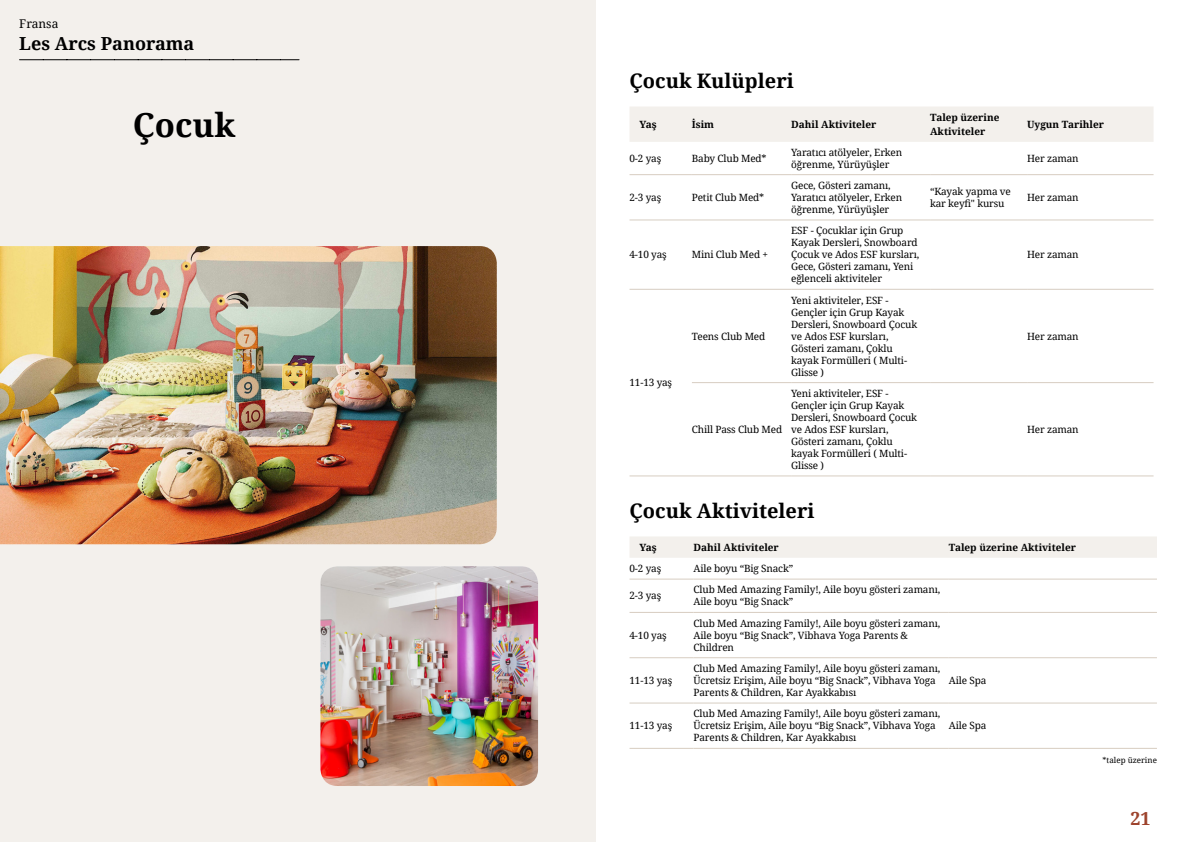
<style>
.page{position:relative;width:1191px;height:842px;background:#fff}
.page>*{position:absolute;margin:0;border:0;box-sizing:border-box;transform-origin:0 0}
.t1{font:700 33px "Noto Serif";color:#000}
.t2{font:700 20px "Noto Serif";color:#000}
.t3{font:700 18px "Noto Serif";color:#000}
.t4{font:700 18px "Noto Serif";color:#9d432c}
.t5{font:12px "Noto Serif";color:#000}
.t6{font:10px/12px "Noto Serif";letter-spacing:-.015em;color:#000}
.t7{font:700 10px/14px "Noto Serif";color:#000}
.t8{font:8px "Noto Serif";color:#000}
</style>
<div class="page">
<div style="left:0;top:0;width:595px;height:842px;background:#f3f0ec"></div>
<img style="left:0;top:246px;width:497px;height:298px">
<img style="left:320px;top:566px;width:218px;height:220px">
<svg style="left:20px;top:59px;width:279px;height:1px"></svg>
<div style="left:630px;top:107px;width:523px;height:35px;background:#f3f0ec"></div>
<hr style="left:629px;top:475px;width:63px;height:1px;background:#d7cdc1">
<hr style="left:629px;top:174px;width:63px;height:1px;background:#d7cdc1">
<hr style="left:692px;top:174px;width:99px;height:1px;background:#d7cdc1">
<hr style="left:791px;top:174px;width:139px;height:1px;background:#d7cdc1">
<hr style="left:930px;top:174px;width:97px;height:1px;background:#d7cdc1">
<hr style="left:1027px;top:174px;width:126px;height:1px;background:#d7cdc1">
<hr style="left:629px;top:219px;width:63px;height:1px;background:#d7cdc1">
<hr style="left:692px;top:219px;width:99px;height:1px;background:#d7cdc1">
<hr style="left:791px;top:219px;width:139px;height:1px;background:#d7cdc1">
<hr style="left:930px;top:219px;width:97px;height:1px;background:#d7cdc1">
<hr style="left:1027px;top:219px;width:126px;height:1px;background:#d7cdc1">
<hr style="left:629px;top:289px;width:63px;height:1px;background:#d7cdc1">
<hr style="left:692px;top:289px;width:99px;height:1px;background:#d7cdc1">
<hr style="left:791px;top:289px;width:139px;height:1px;background:#d7cdc1">
<hr style="left:930px;top:289px;width:97px;height:1px;background:#d7cdc1">
<hr style="left:1027px;top:289px;width:126px;height:1px;background:#d7cdc1">
<hr style="left:692px;top:382px;width:99px;height:1px;background:#d7cdc1">
<hr style="left:791px;top:382px;width:139px;height:1px;background:#d7cdc1">
<hr style="left:930px;top:382px;width:97px;height:1px;background:#d7cdc1">
<hr style="left:1027px;top:382px;width:126px;height:1px;background:#d7cdc1">
<hr style="left:692px;top:475px;width:99px;height:1px;background:#d7cdc1">
<hr style="left:791px;top:475px;width:139px;height:1px;background:#d7cdc1">
<hr style="left:930px;top:475px;width:97px;height:1px;background:#d7cdc1">
<hr style="left:1027px;top:475px;width:126px;height:1px;background:#d7cdc1">
<div style="left:630px;top:536px;width:527px;height:22px;background:#f3f0ec"></div>
<hr style="left:629px;top:579px;width:64px;height:1px;background:#d7cdc1">
<hr style="left:693px;top:579px;width:255px;height:1px;background:#d7cdc1">
<hr style="left:948px;top:579px;width:209px;height:1px;background:#d7cdc1">
<hr style="left:629px;top:612px;width:64px;height:1px;background:#d7cdc1">
<hr style="left:693px;top:612px;width:255px;height:1px;background:#d7cdc1">
<hr style="left:948px;top:612px;width:209px;height:1px;background:#d7cdc1">
<hr style="left:629px;top:657px;width:64px;height:1px;background:#d7cdc1">
<hr style="left:693px;top:657px;width:255px;height:1px;background:#d7cdc1">
<hr style="left:948px;top:657px;width:209px;height:1px;background:#d7cdc1">
<hr style="left:629px;top:702px;width:64px;height:1px;background:#d7cdc1">
<hr style="left:693px;top:702px;width:255px;height:1px;background:#d7cdc1">
<hr style="left:948px;top:702px;width:209px;height:1px;background:#d7cdc1">
<hr style="left:629px;top:748px;width:64px;height:1px;background:#d7cdc1">
<hr style="left:693px;top:748px;width:255px;height:1px;background:#d7cdc1">
<hr style="left:948px;top:748px;width:209px;height:1px;background:#d7cdc1">
<p class="t5" style="left:19px;top:16px;width:41px">Fransa</p>
<h3 class="t3" style="left:19px;top:31px;width:177px">Les Arcs Panorama</h3>
<h1 class="t1" style="left:133px;top:102px;width:104px">Çocuk</h1>
<h2 class="t2" style="left:629px;top:67px;width:166px">Çocuk Kulüpleri</h2>
<p class="t7" style="left:639px;top:117px;width:19px">Yaş</p>
<p class="t7" style="left:692px;top:117px;width:24px">İsim</p>
<p class="t7" style="left:791px;top:117px;width:87px">Dahil Aktiviteler</p>
<p class="t7" style="left:930px;top:110px;width:71px">Talep üzerine<br>Aktiviteler</p>
<p class="t7" style="left:1027px;top:117px;width:78px">Uygun Tarihler</p>
<p class="t6" style="left:629px;top:152px;width:33px">0-2 yaş</p>
<p class="t6" style="left:692px;top:152px;width:76px">Baby Club Med*</p>
<p class="t6" style="left:791px;top:146px;width:112px">Yaratıcı atölyeler, Erken öğrenme, Yürüyüşler</p>
<p class="t6" style="left:1027px;top:152px;width:53px">Her zaman</p>
<p class="t6" style="left:629px;top:191px;width:33px">2-3 yaş</p>
<p class="t6" style="left:692px;top:191px;width:74px">Petit Club Med*</p>
<p class="t6" style="left:791px;top:179px;width:112px">Gece, Gösteri zamanı,<br>Yaratıcı atölyeler, Erken öğrenme, Yürüyüşler</p>
<p class="t6" style="left:930px;top:185px;width:82px">“Kayak yapma ve kar keyfi" kursu</p>
<p class="t6" style="left:1027px;top:191px;width:53px">Her zaman</p>
<p class="t6" style="left:629px;top:248px;width:39px">4-10 yaş</p>
<p class="t6" style="left:692px;top:248px;width:78px">Mini Club Med +</p>
<p class="t6" style="left:791px;top:224px;width:130px">ESF - Çocuklar için Grup<br>Kayak Dersleri, Snowboard<br>Çocuk ve Ados ESF kursları,<br>Gece, Gösteri zamanı, Yeni eğlenceli aktiviteler</p>
<p class="t6" style="left:1027px;top:248px;width:53px">Her zaman</p>
<p class="t6" style="left:692px;top:329px;width:75px">Teens Club Med</p>
<p class="t6" style="left:791px;top:293px;width:127px">Yeni aktiviteler, ESF -<br>Gençler için Grup Kayak<br>Dersleri, Snowboard Çocuk ve Ados ESF kursları,<br>Gösteri zamanı, Çoklu kayak Formülleri ( Multi-<br>Glisse )</p>
<p class="t6" style="left:1027px;top:329px;width:53px">Her zaman</p>
<p class="t6" style="left:629px;top:376px;width:44px">11-13 yaş</p>
<p class="t6" style="left:692px;top:423px;width:92px">Chill Pass Club Med</p>
<p class="t6" style="left:791px;top:387px;width:127px">Yeni aktiviteler, ESF -<br>Gençler için Grup Kayak<br>Dersleri, Snowboard Çocuk ve Ados ESF kursları,<br>Gösteri zamanı, Çoklu kayak Formülleri ( Multi-<br>Glisse )</p>
<p class="t6" style="left:1027px;top:423px;width:53px">Her zaman</p>
<h2 class="t2" style="left:629px;top:497px;width:186px">Çocuk Aktiviteleri</h2>
<p class="t7" style="left:639px;top:540px;width:19px">Yaş</p>
<p class="t7" style="left:693px;top:540px;width:87px">Dahil Aktiviteler</p>
<p class="t7" style="left:948px;top:540px;width:129px">Talep üzerine Aktiviteler</p>
<p class="t6" style="left:629px;top:562px;width:33px">0-2 yaş</p>
<p class="t6" style="left:693px;top:562px;width:101px">Aile boyu “Big Snack”</p>
<p class="t6" style="left:629px;top:589px;width:33px">2-3 yaş</p>
<p class="t6" style="left:693px;top:583px;width:248px">Club Med Amazing Family!, Aile boyu gösteri zamanı,<br>Aile boyu “Big Snack”</p>
<p class="t6" style="left:629px;top:629px;width:39px">4-10 yaş</p>
<p class="t6" style="left:693px;top:617px;width:248px">Club Med Amazing Family!, Aile boyu gösteri zamanı,<br>Aile boyu “Big Snack”, Vibhava Yoga Parents &amp;<br>Children</p>
<p class="t6" style="left:629px;top:674px;width:44px">11-13 yaş</p>
<p class="t6" style="left:629px;top:719px;width:44px">11-13 yaş</p>
<p class="t6" style="left:693px;top:662px;width:248px">Club Med Amazing Family!, Aile boyu gösteri zamanı,<br>Ücretsiz Erişim, Aile boyu “Big Snack”, Vibhava Yoga<br>Parents &amp; Children, Kar Ayakkabısı</p>
<p class="t6" style="left:693px;top:707px;width:248px">Club Med Amazing Family!, Aile boyu gösteri zamanı,<br>Ücretsiz Erişim, Aile boyu “Big Snack”, Vibhava Yoga<br>Parents &amp; Children, Kar Ayakkabısı</p>
<p class="t6" style="left:948px;top:674px;width:39px">Aile Spa</p>
<p class="t6" style="left:948px;top:719px;width:39px">Aile Spa</p>
<p class="t8" style="left:1102px;top:754px;width:56px">*talep üzerine</p>
<h3 class="t4" style="left:1130px;top:806px;width:22px">21</h3>
</div>
